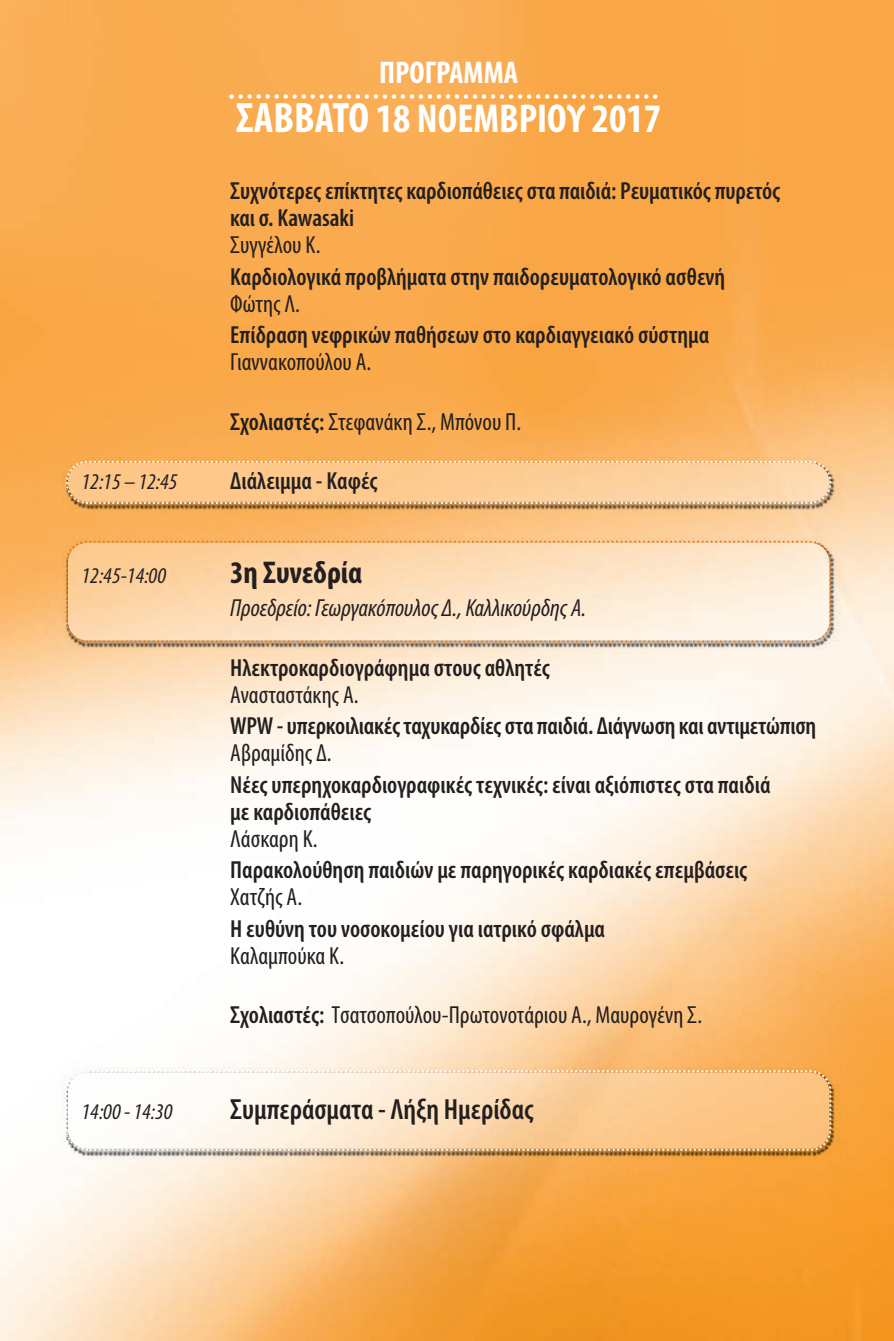
<style>
.page{position:relative;width:894px;height:1341px;background:#fff}
.page>*{position:absolute;margin:0;border:0;box-sizing:border-box;transform-origin:0 0}
.t1{font:700 condensed 40.5px "Myriad Pro";color:#fff}
.t2{font:700 condensed 31.5px "Myriad Pro";color:#231f20}
.t3{font:700 condensed 31.5px "Myriad Pro";color:#fff}
.t4{font:600 condensed 29.25px "Myriad Pro";color:#231f20}
.t5{font:600 condensed 24.75px/27px "Myriad Pro";color:#231f20}
.t6{font:condensed 24.75px "Myriad Pro";color:#231f20}
.t7{font:italic condensed 24.75px "Myriad Pro";color:#231f20}
.t8{font:italic condensed 22.5px "Myriad Pro";color:#231f20}
.s1{font-size:42.75px}
.s2{font-weight:600}
</style>
<div class="page">
<img style="left:0;top:0;width:893px;height:1340px">
<img style="left:62px;top:537px;width:779px;height:115px">
<svg style="left:65px;top:539px;width:767px;height:104px;background:#fbddb9"></svg>
<img style="left:62px;top:1067px;width:779px;height:92px">
<svg style="left:65px;top:1068px;width:767px;height:83px"></svg>
<svg style="left:229px;top:94px;width:428px;height:5px"></svg>
<img style="left:62px;top:457px;width:779px;height:56px">
<svg style="left:65px;top:459px;width:767px;height:46px;background:#f8c890"></svg>
<p class="t3" style="left:379px;top:62px;width:141px">ΠΡΟΓΡΑΜΜΑ</p>
<h1 class="t1" style="left:236px;top:104px;width:426px"><span class="s1">ΣΑΒΒΑΤΟ</span> 18 ΝΟΕΜΒΡΙΟΥ 2017</h1>
<p class="t5" style="left:230px;top:179px;width:551px">Συχνότερες επίκτητες καρδιοπάθειες στα παιδιά: Ρευματικός πυρετός και σ. Kawasaki</p>
<p class="t6" style="left:230px;top:236px;width:92px">Συγγέλου Κ.</p>
<p class="t5" style="left:230px;top:265px;width:496px">Καρδιολογικά προβλήματα στην παιδορευματολογικό ασθενή</p>
<p class="t6" style="left:230px;top:295px;width:71px">Φώτης Λ.</p>
<p class="t5" style="left:230px;top:324px;width:480px">Επίδραση νεφρικών παθήσεων στο καρδιαγγειακό σύστημα</p>
<p class="t6" style="left:230px;top:353px;width:143px">Γιαννακοπούλου Α.</p>
<p class="t6" style="left:230px;top:413px;width:292px"><span class="s2">Σχολιαστές:</span> Στεφανάκη Σ., Μπόνου Π.</p>
<p class="t8" style="left:82px;top:473px;width:97px">12:15 – 12:45</p>
<p class="t5" style="left:230px;top:469px;width:149px">Διάλειμμα - Καφές</p>
<p class="t8" style="left:82px;top:568px;width:86px">12:45-14:00</p>
<p class="t2" style="left:230px;top:561px;width:134px">3η Συνεδρία</p>
<p class="t7" style="left:230px;top:599px;width:357px">Προεδρείο: Γεωργακόπουλος Δ., Καλλικούρδης Α.</p>
<p class="t5" style="left:230px;top:656px;width:321px">Ηλεκτροκαρδιογράφημα στους αθλητές</p>
<p class="t6" style="left:230px;top:685px;width:130px">Ανασταστάκης Α.</p>
<p class="t5" style="left:230px;top:714px;width:587px">WPW - υπερκοιλιακές ταχυκαρδίες στα παιδιά. Διάγνωση και αντιμετώπιση</p>
<p class="t6" style="left:230px;top:744px;width:103px">Αβραμίδης Δ.</p>
<p class="t5" style="left:230px;top:773px;width:541px">Νέες υπερηχοκαρδιογραφικές τεχνικές: είναι αξιόπιστες στα παιδιά με καρδιοπάθειες</p>
<p class="t6" style="left:230px;top:829px;width:89px">Λάσκαρη Κ.</p>
<p class="t5" style="left:230px;top:858px;width:518px">Παρακολούθηση παιδιών με παρηγορικές καρδιακές επεμβάσεις</p>
<p class="t6" style="left:230px;top:888px;width:73px">Χατζής Α.</p>
<p class="t5" style="left:230px;top:917px;width:376px">Η ευθύνη του νοσοκομείου για ιατρικό σφάλμα</p>
<p class="t6" style="left:230px;top:946px;width:115px">Καλαμπούκα Κ.</p>
<p class="t6" style="left:230px;top:1006px;width:473px"><span class="s2">Σχολιαστές:</span> Τσατσοπούλου-Πρωτονοτάριου Α., Μαυρογένη Σ.</p>
<p class="t8" style="left:82px;top:1102px;width:92px">14:00 - 14:30</p>
<p class="t4" style="left:230px;top:1098px;width:305px">Συμπεράσματα - Λήξη Ημερίδας</p>
</div>
